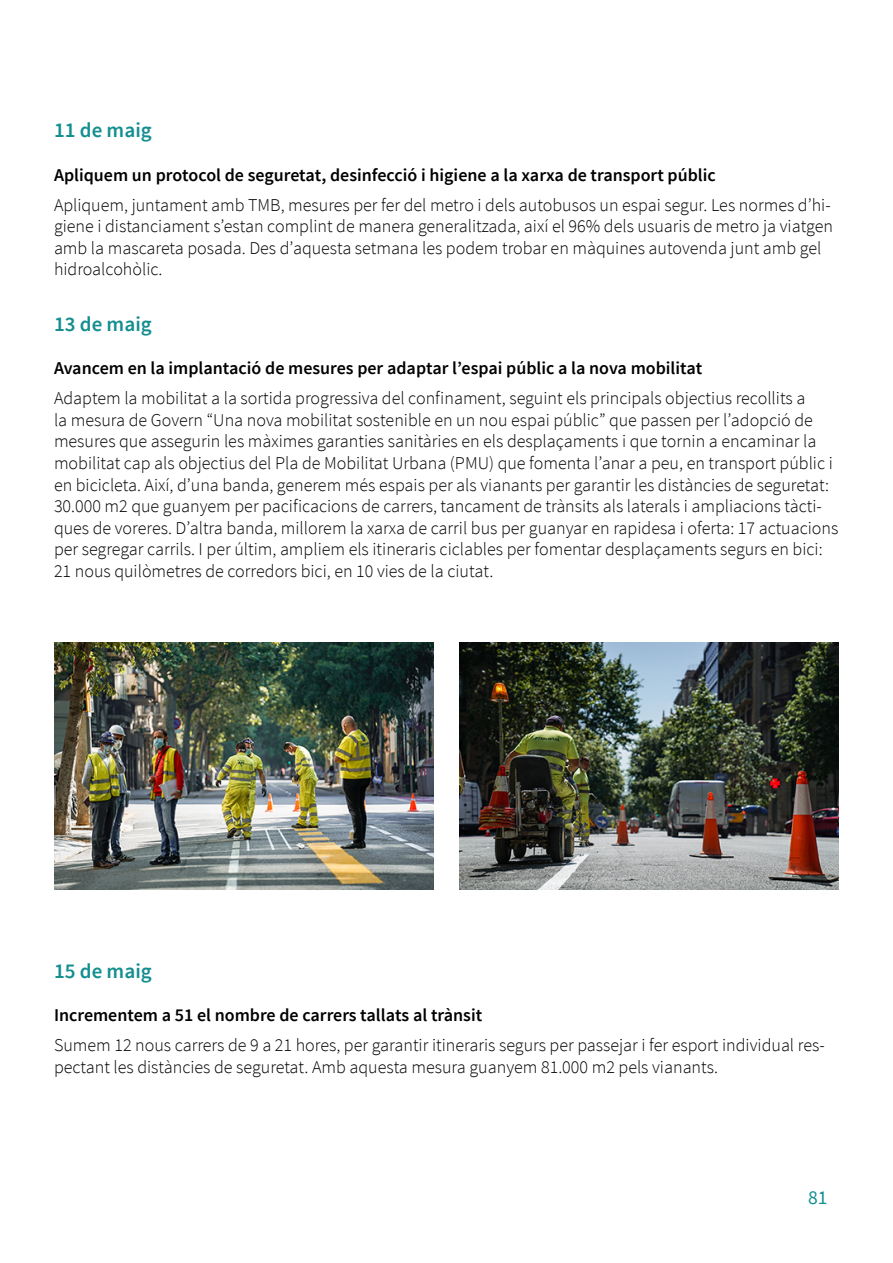
<style>
.page{position:relative;width:893px;height:1263px;background:#fff}
.page>*{position:absolute;margin:0;border:0;box-sizing:border-box;transform-origin:0 0}
.t1{font:600 21px "Source Sans Pro";color:#158e90}
.t2{font:19.5px "Source Sans Pro";color:#158e90}
.t3{font:300 18px/21.6px "Source Sans Pro";color:#000}
.t4{font:600 18px "Source Sans Pro";color:#000}
</style>
<div class="page">
<img style="left:54px;top:642px;width:380px;height:248px">
<img style="left:459px;top:642px;width:380px;height:248px">
<p class="t1" style="left:54px;top:117px;width:99px">11 de maig</p>
<p class="t4" style="left:54px;top:163px;width:663px">Apliquem un protocol de seguretat, desinfecció i higiene a la xarxa de transport públic</p>
<p class="t3" style="left:54px;top:194px;width:780px">Apliquem, juntament amb TMB, mesures per fer del metro i dels autobusos un espai segur. Les normes d’hi&shy;giene i distanciament s’estan complint de manera generalitzada, així el 96% dels usuaris de metro ja viatgen amb la mascareta posada. Des d’aquesta setmana les podem trobar en màquines autovenda junt amb gel hidroalcohòlic.</p>
<p class="t1" style="left:54px;top:311px;width:99px">13 de maig</p>
<p class="t4" style="left:54px;top:357px;width:650px">Avancem en la implantació de mesures per adaptar l’espai públic a la nova mobilitat</p>
<p class="t3" style="left:54px;top:387px;width:786px">Adaptem la mobilitat a la sortida progressiva del confinament, seguint els principals objectius recollits a<br>la mesura de Govern “Una nova mobilitat sostenible en un nou espai públic” que passen per l’adopció de mesures que assegurin les màximes garanties sanitàries en els desplaçaments i que tornin a encaminar la mobilitat cap als objectius del Pla de Mobilitat Urbana (PMU) que fomenta l’anar a peu, en transport públic i en bicicleta. Així, d’una banda, generem més espais per als vianants per garantir les distàncies de seguretat:<br>30.000 m2 que guanyem per pacificacions de carrers, tancament de trànsits als laterals i ampliacions tàcti&shy;ques de voreres. D’altra banda, millorem la xarxa de carril bus per guanyar en rapidesa i oferta: 17 actuacions per segregar carrils. I per últim, ampliem els itineraris ciclables per fomentar desplaçaments segurs en bici:<br>21 nous quilòmetres de corredors bici, en 10 vies de la ciutat.</p>
<p class="t1" style="left:54px;top:958px;width:99px">15 de maig</p>
<p class="t4" style="left:54px;top:1004px;width:430px">Incrementem a 51 el nombre de carrers tallats al trànsit</p>
<p class="t3" style="left:54px;top:1034px;width:772px">Sumem 12 nous carrers de 9 a 21 hores, per garantir itineraris segurs per passejar i fer esport individual res&shy;pectant les distàncies de seguretat. Amb aquesta mesura guanyem 81.000 m2 pels vianants.</p>
<p class="t2" style="left:808px;top:1185px;width:21px">81</p>
</div>
